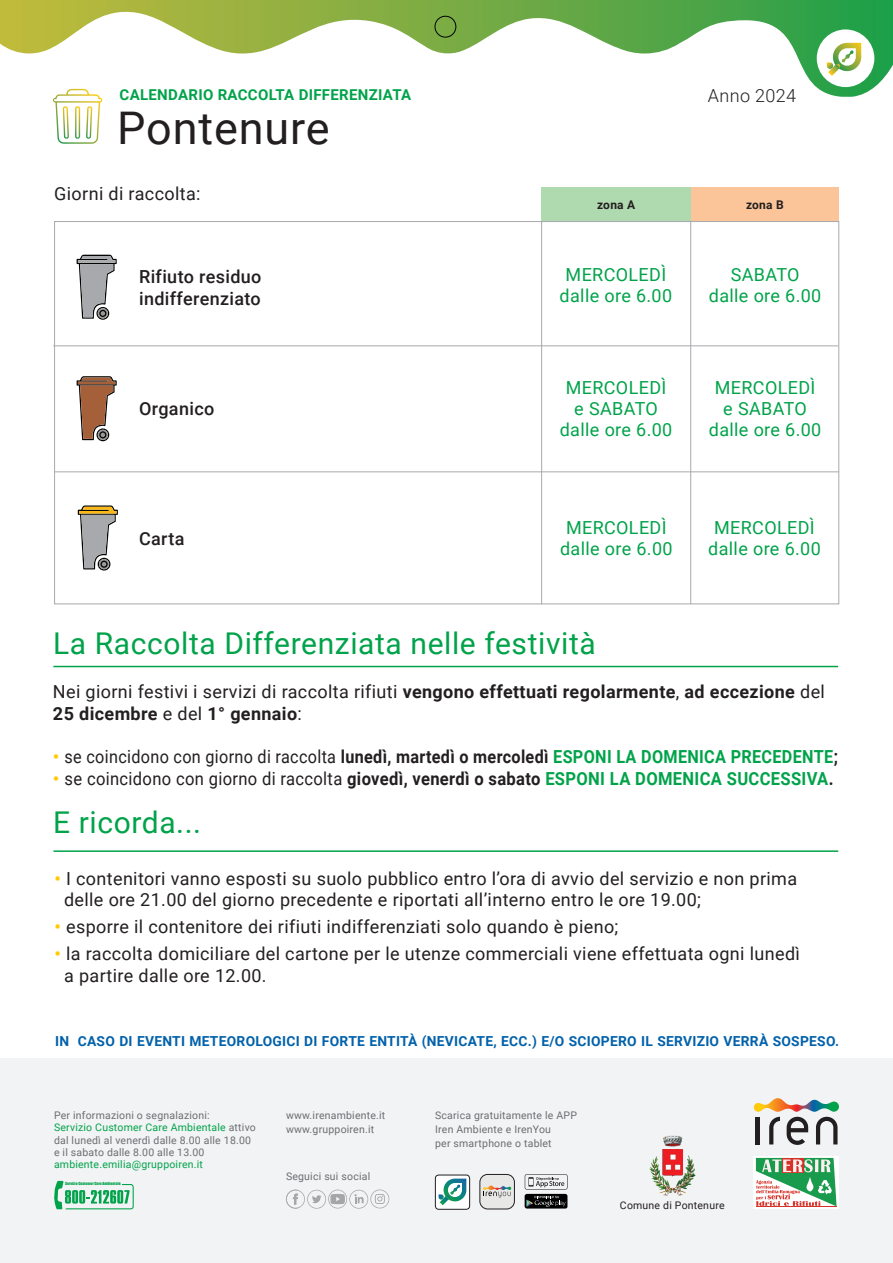
<style>
.page{position:relative;width:893px;height:1263px;background:#fff}
.page>*{position:absolute;margin:0;border:0;box-sizing:border-box;transform-origin:0 0}
.t1{font:45px "Roboto";letter-spacing:.02em;color:#231f20}
.t2{font:30px "Roboto";letter-spacing:.02em;color:#00a34a}
.t3{font:18px/21.6px "Roboto";letter-spacing:.02em;color:#231f20}
.t4{font:18px/21px "Roboto";letter-spacing:.02em;color:#00a34a;text-align:center}
.t5{font:700 18px/21.6px "Roboto";letter-spacing:.02em;color:#231f20}
.t6{font:18px "Roboto";letter-spacing:.02em;color:#231f20;scale:.9 1}
.t7{font:18px "Roboto";letter-spacing:.02em;color:#231f20;scale:.92 1}
.t8{font:500 18px/21.6px "Roboto";letter-spacing:.02em;color:#231f20}
.t9{font:300 18px "Roboto";letter-spacing:.02em;color:#231f20}
.t10{font:700 15px "Roboto";letter-spacing:.02em;color:#00a34a}
.t11{font:700 13.8px "Roboto";letter-spacing:.02em;color:#0161aa}
.t12{font:700 12px "Roboto";letter-spacing:.02em;color:#231f20}
.t13{font:10.5px/12.3px "Roboto";letter-spacing:.02em;color:#6c6d70}
.t14{font:10.5px "Roboto";letter-spacing:.02em;color:#00a34a}
.t15{font:10.5px "Roboto";letter-spacing:.02em;color:#231f20}
.t16{font:3.9px "Impact";color:#00a34a}
.s1{font-weight:400}
.s2{font-weight:700;color:#feca0a}
.s3{font-weight:700}
.s4{font-weight:700;color:#00a34a}
.s5{color:#00a34a}
</style>
<div class="page">
<svg style="left:0;top:0;width:893px;height:97px"></svg>
<div style="left:817px;top:29px;width:57px;height:58px;background:#fff;border-radius:50%"></div>
<svg style="left:827px;top:43px;width:34px;height:33px"></svg>
<div style="left:435px;top:16px;width:21px;height:21px;border:1px solid #000;border-radius:50%"></div>
<svg style="left:53px;top:89px;width:49px;height:55px"></svg>
<div style="left:690px;top:187px;width:149px;height:34px;background:#fcc599"></div>
<div style="left:542px;top:187px;width:149px;height:34px;background:#afd9ae"></div>
<hr style="left:541px;top:221px;width:1px;height:383px;background:#a8a9ad">
<svg style="left:78px;top:505px;width:40px;height:65px"></svg>
<svg style="left:99px;top:559px;width:10px;height:10px"></svg>
<div style="left:100px;top:561px;width:8px;height:7px;border:1px solid #040503;border-radius:50%"></div>
<svg style="left:77px;top:255px;width:40px;height:65px"></svg>
<svg style="left:98px;top:308px;width:10px;height:10px"></svg>
<div style="left:99px;top:310px;width:7px;height:7px;border:1px solid #040503;border-radius:50%"></div>
<svg style="left:77px;top:376px;width:40px;height:65px"></svg>
<svg style="left:98px;top:430px;width:10px;height:10px"></svg>
<div style="left:99px;top:431px;width:7px;height:7px;border:1px solid #040503;border-radius:50%"></div>
<hr style="left:54px;top:471px;width:785px;height:1px;background:#a8a9ad">
<hr style="left:53px;top:346px;width:785px;height:1px;background:#a8a9ad">
<hr style="left:690px;top:221px;width:1px;height:383px;background:#a8a9ad">
<hr style="left:53px;top:666px;width:785px;height:1px;background:#00a34a">
<hr style="left:53px;top:850px;width:785px;height:2px;background:#00a34a">
<div style="left:0;top:1059px;width:893px;height:204px;background:#f2f3f4"></div>
<svg style="left:54px;top:1181px;width:80px;height:28px"></svg>
<svg style="left:286px;top:1189px;width:103px;height:20px"></svg>
<svg style="left:754px;top:1098px;width:85px;height:47px"></svg>
<div style="left:435px;top:1175px;width:35px;height:34px;background:#fff;border-radius:3px"></div>
<div style="left:435px;top:1175px;width:35px;height:34px;border:1px solid #231f20;border-radius:3px"></div>
<svg style="left:439px;top:1178px;width:27px;height:27px"></svg>
<div style="left:480px;top:1174px;width:34px;height:35px;background:#e8e9e7;border-radius:8px"></div>
<div style="left:480px;top:1174px;width:35px;height:35px;border:1px solid #231f20;border-radius:8px"></div>
<svg style="left:483px;top:1185px;width:28px;height:12px"></svg>
<svg style="left:525px;top:1174px;width:42px;height:15px"></svg>
<div style="left:525px;top:1194px;width:42px;height:14px;background:#000001;border-radius:2px"></div>
<svg style="left:526px;top:1196px;width:40px;height:11px"></svg>
<svg style="left:754px;top:1156px;width:85px;height:53px"></svg>
<hr style="left:756px;top:1206px;width:81px;height:1px;background:#d53229">
<svg style="left:756px;top:1158px;width:81px;height:48px"></svg>
<img style="left:655px;top:1135px;width:27px;height:42px">
<p class="t10" style="left:120px;top:84px;width:293px">CALENDARIO RACCOLTA DIFFERENZIATA</p>
<h1 class="t1" style="left:117px;top:96px;width:214px">Pontenure</h1>
<p class="t3" style="left:54px;top:182px;width:148px">Giorni di raccolta:</p>
<p class="t8" style="left:139px;top:265px;width:124px">Rifiuto residuo indifferenziato</p>
<p class="t8" style="left:139px;top:398px;width:77px">Organico</p>
<p class="t8" style="left:139px;top:527px;width:47px">Carta</p>
<p class="t9" style="left:708px;top:83px;width:90px">Anno 2024</p>
<p class="t12" style="left:597px;top:196px;width:40px">zona A</p>
<p class="t12" style="left:746px;top:196px;width:39px">zona B</p>
<p class="t4" style="left:560px;top:264px;width:114px">MERCOLEDÌ dalle ore 6.00</p>
<p class="t4" style="left:709px;top:264px;width:114px">SABATO dalle ore 6.00</p>
<p class="t4" style="left:560px;top:376px;width:114px">MERCOLEDÌ e SABATO dalle ore 6.00</p>
<p class="t4" style="left:709px;top:376px;width:114px">MERCOLEDÌ e SABATO dalle ore 6.00</p>
<p class="t4" style="left:560px;top:517px;width:114px">MERCOLEDÌ dalle ore 6.00</p>
<p class="t4" style="left:708px;top:517px;width:114px">MERCOLEDÌ dalle ore 6.00</p>
<h2 class="t2" style="left:53px;top:622px;width:544px">La Raccolta Differenziata nelle festività</h2>
<p class="t5" style="left:53px;top:680px;width:773px"><span class="s1">Nei giorni festivi i servizi di raccolta rifiuti</span> vengono effettuati regolarmente<span class="s1">,</span> ad eccezione <span class="s1">del<br></span>25 dicembre <span class="s1">e del</span> 1° gennaio<span class="s1">:</span></p>
<p class="t6" style="left:53px;top:744px;width:874px"><span class="s2">•</span> se coincidono con giorno di raccolta <span class="s3">lunedì, martedì o mercoledì</span> <span class="s4">ESPONI LA DOMENICA PRECEDENTE</span><span class="s3">;</span></p>
<p class="t7" style="left:53px;top:766px;width:850px"><span class="s2">•</span> se coincidono con giorno di raccolta <span class="s3">giovedì, venerdì o sabato</span> <span class="s4">ESPONI LA DOMENICA SUCCESSIVA</span><span class="s3">.</span></p>
<h2 class="t2" style="left:53px;top:802px;width:150px">E ricorda...</h2>
<p class="t3" style="left:64px;top:867px;width:735px;text-indent:-10px"><span class="s2">•</span> I contenitori vanno esposti su suolo pubblico entro l’ora di avvio del servizio e non prima delle ore 21.00 del giorno precedente e riportati all’interno entro le ore 19.00;</p>
<p class="t3" style="left:54px;top:915px;width:565px"><span class="s2">•</span> esporre il contenitore dei rifiuti indifferenziati solo quando è pieno;</p>
<p class="t3" style="left:64px;top:942px;width:737px;text-indent:-10px"><span class="s2">•</span> la raccolta domiciliare del cartone per le utenze commerciali viene effettuata ogni lunedì a partire dalle ore 12.00.</p>
<p class="t11" style="left:55px;top:1031px;width:785px">IN CASO DI EVENTI METEOROLOGICI DI FORTE ENTITÀ (NEVICATE, ECC.) E/O SCIOPERO IL SERVIZIO VERRÀ SOSPESO.</p>
<p class="t13" style="left:54px;top:1108px;width:203px">Per informazioni o segnalazioni:<br><span class="s5">Servizio Customer Care Ambientale</span> attivo dal lunedì al venerdì dalle 8.00 alle 18.00 e il sabato dalle 8.00 alle 13.00</p>
<p class="t14" style="left:54px;top:1157px;width:151px">ambiente.emilia@gruppoiren.it</p>
<p class="t16" style="left:65px;top:1181px;width:57px">Servizio Customer Care Ambientale</p>
<p class="t13" style="left:286px;top:1108px;width:101px;line-height:13.8px">www.irenambiente.it www.gruppoiren.it</p>
<p class="t13" style="left:286px;top:1170px;width:86px">Seguici sui social</p>
<p class="t13" style="left:435px;top:1108px;width:143px;line-height:13.8px">Scarica gratuitamente le APP<br>Iren Ambiente e IrenYou<br>per smartphone o tablet</p>
<p class="t15" style="left:620px;top:1198px;width:106px">Comune di Pontenure</p>
</div>
